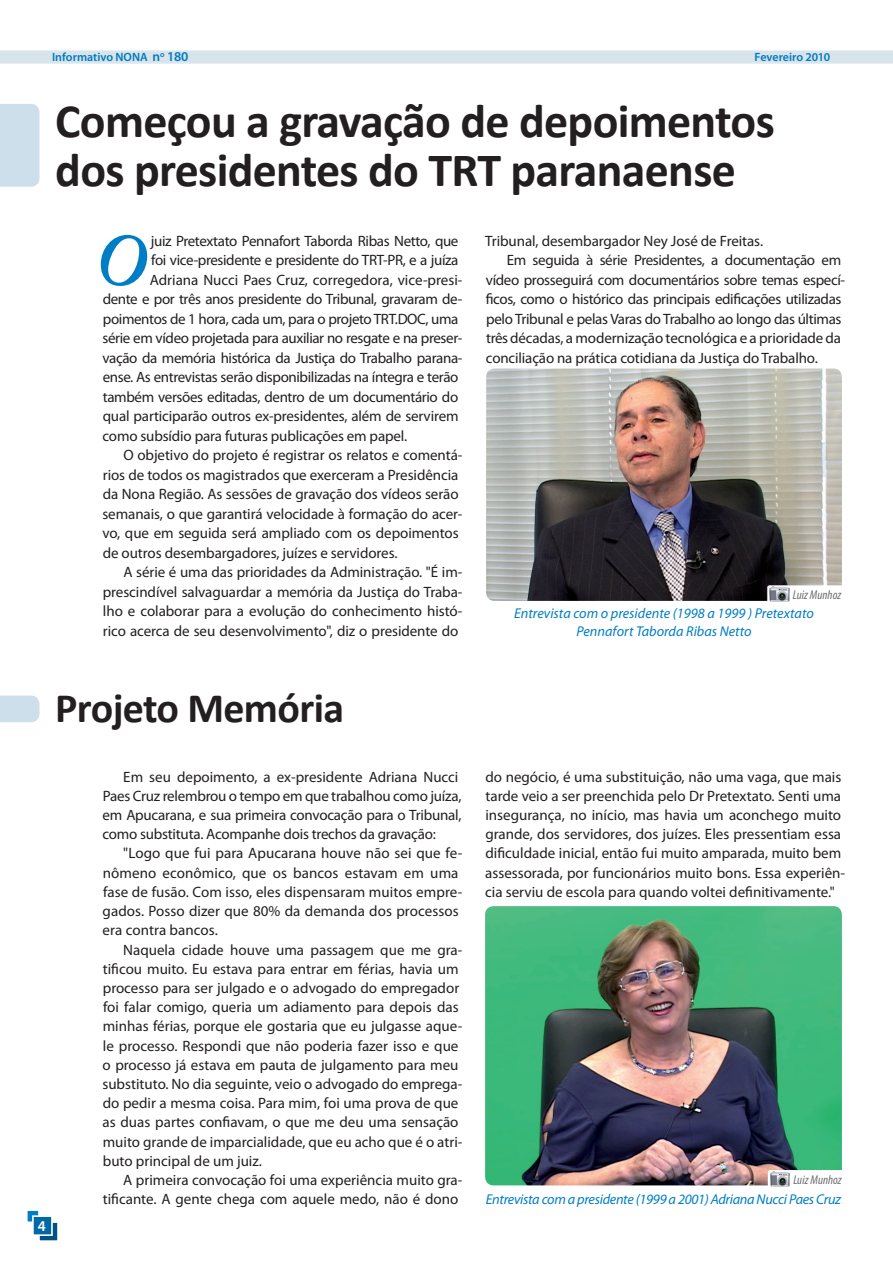
<style>
.page{position:relative;width:893px;height:1263px;background:#fff}
.page>*{position:absolute;margin:0;border:0;box-sizing:border-box;transform-origin:0 0}
.t1{font:italic 600 72.9px "Adobe Caslon Pro";color:#007ec5}
.t2{font:700 48px/49.5px "Calibri";letter-spacing:-.015em;color:#231f20}
.t3{font:700 42px "Calibri";letter-spacing:-.015em;color:#231f20}
.t4{font:15px/19.2px "Myriad Pro";letter-spacing:-.005em;color:#231f20}
.t5{font:15px "Myriad Pro";letter-spacing:-.025em;color:#231f20}
.t6{font:600 15px "Myriad Pro";color:#fff}
.t7{font:italic 14.25px/18px "Myriad Pro";letter-spacing:-.005em;color:#007ec5;text-align:center}
.t8{font:italic condensed 12.75px "Myriad Pro";letter-spacing:.005em;color:#6c6d70}
.t9{font:600 12px "Myriad Pro";color:#007ec5}
.s1{font-size:13.5px}
</style>
<div class="page">
<div style="left:38px;top:1221px;width:21px;height:21px;background:#005285;border:2px solid #fff"></div>
<div style="left:27px;top:1210px;width:12px;height:12px;background:#007ec5;border:1px solid #fff"></div>
<div style="left:32px;top:1215px;width:21px;height:21px;background:#0068a5;border:2px solid #fff"></div>
<svg style="left:0;top:50px;width:893px;height:14px;background:#dae5ed"></svg>
<div style="left:0;top:104px;width:39px;height:83px;background:#cddfea"></div>
<svg style="left:0;top:695px;width:39px;height:27px"></svg>
<img style="left:486px;top:369px;width:356px;height:232px">
<div style="left:767px;top:585px;width:76px;height:18px;background:#fff;border-radius:2px"></div>
<img style="left:769px;top:587px;width:21px;height:15px">
<img style="left:485px;top:906px;width:357px;height:279px">
<div style="left:768px;top:1170px;width:76px;height:17px;background:#fff;border-radius:2px"></div>
<img style="left:770px;top:1171px;width:20px;height:15px">
<p class="t9" style="left:52px;top:49px;width:138px">Informativo NONA <span class="s1">n</span><sup>o</sup> <span class="s1">180</span></p>
<p class="t9" style="left:754px;top:50px;width:77px">Fevereiro 2010</p>
<h2 class="t2" style="left:55px;top:94px;width:721px">Começou a gravação de depoimentos dos presidentes do TRT paranaense</h2>
<h1 class="t1" style="left:95px;top:217px;width:54px">O</h1>
<p class="t5" style="left:151px;top:232px;width:309px">juiz Pretextato Pennafort Taborda Ribas Netto, que</p>
<p class="t5" style="left:151px;top:251px;width:309px">foi vice-presidente e presidente do TRT-PR, e a juíza</p>
<p class="t4" style="left:150px;top:270px;width:314px">Adriana Nucci Paes Cruz, corregedora, vice-presi-</p>
<p class="t5" style="left:103px;top:290px;width:361px">dente e por três anos presidente do Tribunal, gravaram de-</p>
<p class="t5" style="left:103px;top:310px;width:357px">poimentos de 1 hora, cada um, para o projeto TRT.DOC, uma</p>
<p class="t5" style="left:102px;top:329px;width:362px">série em vídeo projetada para auxiliar no resgate e na preser-</p>
<p class="t5" style="left:102px;top:349px;width:362px">vação da memória histórica da Justiça do Trabalho parana-</p>
<p class="t5" style="left:103px;top:368px;width:357px">ense. As entrevistas serão disponibilizadas na íntegra e terão</p>
<p class="t5" style="left:103px;top:388px;width:357px">também versões editadas, dentro de um documentário do</p>
<p class="t4" style="left:103px;top:406px;width:357px">qual participarão outros ex-presidentes, além de servirem</p>
<p class="t4" style="left:102px;top:426px;width:306px">como subsídio para futuras publicações em papel.</p>
<p class="t4" style="left:123px;top:445px;width:341px">O objetivo do projeto é registrar os relatos e comentá-</p>
<p class="t4" style="left:103px;top:465px;width:357px">rios de todos os magistrados que exerceram a Presidência</p>
<p class="t4" style="left:103px;top:484px;width:357px">da Nona Região. As sessões de gravação dos vídeos serão</p>
<p class="t4" style="left:102px;top:504px;width:362px">semanais, o que garantirá velocidade à formação do acer-</p>
<p class="t4" style="left:102px;top:523px;width:358px">vo, que em seguida será ampliado com os depoimentos</p>
<p class="t4" style="left:103px;top:543px;width:296px">de outros desembargadores, juízes e servidores.</p>
<p class="t4" style="left:123px;top:562px;width:341px">A série é uma das prioridades da Administração. "É im-</p>
<p class="t4" style="left:103px;top:582px;width:361px">prescindível salvaguardar a memória da Justiça do Traba-</p>
<p class="t4" style="left:103px;top:601px;width:361px">lho e colaborar para a evolução do conhecimento histó-</p>
<p class="t4" style="left:103px;top:621px;width:357px">rico acerca de seu desenvolvimento", diz o presidente do</p>
<h3 class="t3" style="left:55px;top:682px;width:290px">Projeto Memória</h3>
<p class="t6" style="left:38px;top:1216px;width:10px">4</p>
<p class="t4" style="left:102px;top:767px;width:361px;text-indent:21px">Em seu depoimento, a ex-presidente Adriana Nucci Paes Cruz relembrou o tempo em que trabalhou como juíza, em Apucarana, e sua primeira convocação para o Tribunal, como substituta. Acompanhe dois trechos da gravação:</p>
<p class="t4" style="left:103px;top:844px;width:361px;text-indent:21px">"Logo que fui para Apucarana houve não sei que fe&shy;nômeno econômico, que os bancos estavam em uma fase de fusão. Com isso, eles dispensaram muitos empre&shy;gados. Posso dizer que 80% da demanda dos processos era contra bancos.</p>
<p class="t4" style="left:102px;top:940px;width:362px;text-indent:21px">Naquela cidade houve uma passagem que me gra&shy;tificou muito. Eu estava para entrar em férias, havia um processo para ser julgado e o advogado do empregador foi falar comigo, queria um adiamento para depois das minhas férias, porque ele gostaria que eu julgasse aque&shy;le processo. Respondi que não poderia fazer isso e que o processo já estava em pauta de julgamento para meu substituto. No dia seguinte, veio o advogado do emprega&shy;do pedir a mesma coisa. Para mim, foi uma prova de que as duas partes confiavam, o que me deu uma sensação muito grande de imparcialidade, que eu acho que é o atri&shy;buto principal de um juiz.</p>
<p class="t4" style="left:103px;top:1170px;width:361px;text-align:right">A primeira convocação foi uma experiência muito gra&shy;tificante. A gente chega com aquele medo, não é dono</p>
<p class="t4" style="left:485px;top:231px;width:279px">Tribunal, desembargador Ney José de Freitas.</p>
<p class="t5" style="left:507px;top:251px;width:336px">Em seguida à série Presidentes, a documentação em</p>
<p class="t5" style="left:486px;top:271px;width:361px">vídeo prosseguirá com documentários sobre temas especí-</p>
<p class="t5" style="left:486px;top:290px;width:357px">ficos, como o histórico das principais edificações utilizadas</p>
<p class="t5" style="left:486px;top:310px;width:357px">pelo Tribunal e pelas Varas do Trabalho ao longo das últimas</p>
<p class="t4" style="left:486px;top:328px;width:356px">três décadas, a modernização tecnológica e a prioridade da</p>
<p class="t4" style="left:486px;top:348px;width:333px">conciliação na prática cotidiana da Justiça do Trabalho.</p>
<p class="t8" style="left:793px;top:587px;width:50px">Luiz Munhoz</p>
<p class="t7" style="left:514px;top:604px;width:301px">Entrevista com o presidente (1998 a 1999 ) Pretextato<br>Pennafort Taborda Ribas Netto</p>
<p class="t4" style="left:485px;top:767px;width:361px">do negócio, é uma substituição, não uma vaga, que mais tarde veio a ser preenchida pelo Dr Pretextato. Senti uma insegurança, no início, mas havia um aconchego muito grande, dos servidores, dos juízes. Eles pressentiam essa dificuldade inicial, então fui muito amparada, muito bem assessorada, por funcionários muito bons. Essa experiên&shy;cia serviu de escola para quando voltei definitivamente."</p>
<p class="t8" style="left:793px;top:1172px;width:50px">Luiz Munhoz</p>
<p class="t7" style="left:486px;top:1190px;width:357px">Entrevista com a presidente (1999 a 2001) Adriana Nucci Paes Cruz</p>
</div>
